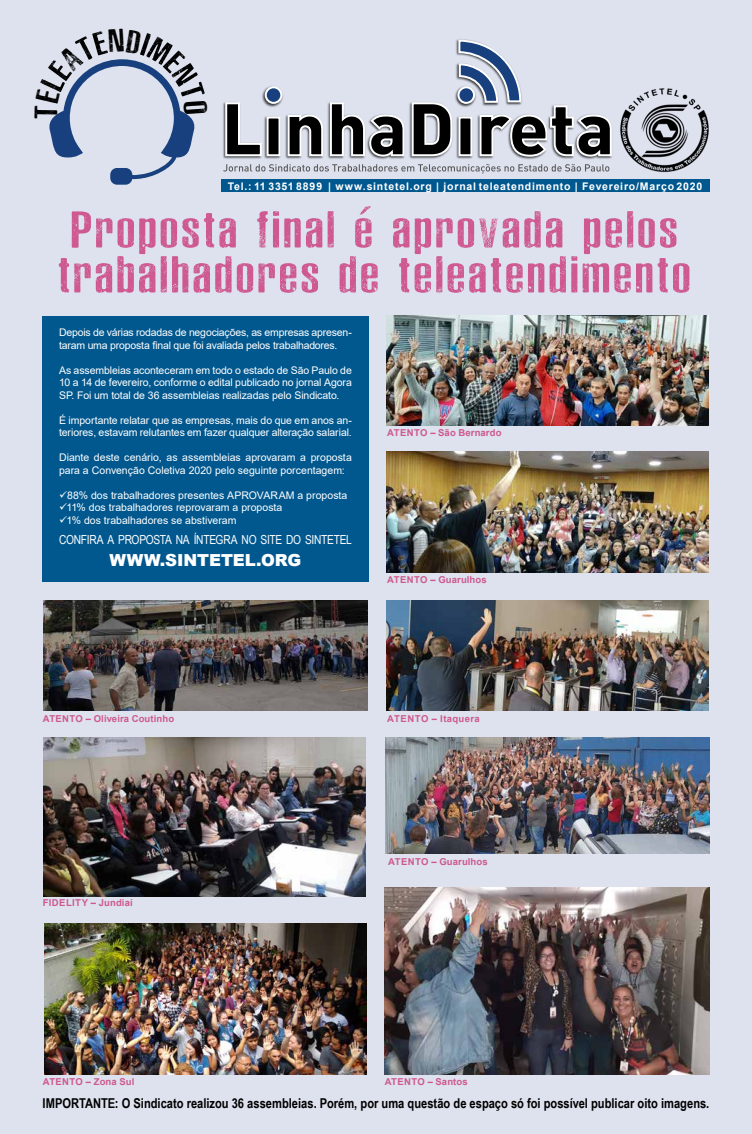
<style>
.page{position:relative;width:752px;height:1134px;background:#fff}
.page>*{position:absolute;margin:0;border:0;box-sizing:border-box;transform-origin:0 0}
.t1{font:48px/45px "ASPHALTICSCRATCHROUNDEDPERSONAL";letter-spacing:.06em;color:#ce588f;scale:1.4 1}
.t2{font:900 16.6px "Arial";letter-spacing:-.005em;color:#fff}
.t3{font:700 13.6px "Arial Narrow";color:#000}
.t4{font:12.5px "Arial Narrow";letter-spacing:-.02em;color:#fff}
.t5{font:10.5px/12.5px "Arial";letter-spacing:-.005em;color:#fff}
.t6{font:700 10.5px "Arial";letter-spacing:.075em;color:#fff}
.t7{font:700 9.5px "Arial";letter-spacing:.02em;color:#ce588f}
.t8{font:700 9.5px "Arial";letter-spacing:.06em;color:#ce588f}
.t9{font:700 9.5px "Arial";letter-spacing:.04em;color:#ce588f}
</style>
<div class="page">
<div style="left:0;top:0;width:751px;height:1134px;background:#dde2ee"></div>
<img style="left:620px;top:88px;width:89px;height:85px">
<div style="left:221px;top:179px;width:488px;height:13px;background:#00588f"></div>
<img style="left:262px;top:86px;width:21px;height:14px">
<div style="left:265px;top:87px;width:16px;height:16px;background:#18407e;border-radius:50%"></div>
<div style="left:264px;top:86px;width:18px;height:18px;border:2px solid #fff;border-radius:50%"></div>
<img style="left:223px;top:100px;width:390px;height:60px">
<svg style="left:224px;top:101px;width:39px;height:56px"></svg>
<div style="left:267px;top:117px;width:12px;height:38px;background:#000"></div>
<div style="left:266px;top:116px;width:14px;height:40px;border:2px solid #fff"></div>
<svg style="left:286px;top:39px;width:326px;height:119px"></svg>
<svg style="left:223px;top:164px;width:386px;height:10px"></svg>
<img style="left:44px;top:601px;width:323px;height:109px">
<img style="left:386px;top:316px;width:322px;height:110px">
<img style="left:384px;top:887px;width:325px;height:188px">
<img style="left:385px;top:738px;width:324px;height:115px">
<img style="left:43px;top:738px;width:322px;height:158px">
<img style="left:45px;top:923px;width:321px;height:152px">
<img style="left:386px;top:452px;width:322px;height:120px">
<div style="left:43px;top:316px;width:326px;height:265px;background:#00588f"></div>
<img style="left:386px;top:601px;width:322px;height:109px">
<svg style="left:49px;top:59px;width:146px;height:126px"></svg>
<p class="t6" style="left:228px;top:179px;width:475px">Tel.: 11 3351 8899 | www.sintetel.org | jornal teleatendimento | Fevereiro/Março 2020</p>
<h1 class="t1" style="left:58px;top:207px;width:452px">Proposta final é aprovada pelos trabalhadores de teleatendimento</h1>
<p class="t5" style="left:59px;top:326px;width:294px">Depois de várias rodadas de negociações, as empresas apresen&shy;taram uma proposta final que foi avaliada pelos trabalhadores.</p>
<p class="t5" style="left:59px;top:364px;width:294px;text-align:justify">As assembleias aconteceram em todo o estado de São Paulo de 10 a 14 de fevereiro, conforme o edital publicado no jornal Agora SP. Foi um total de 36 assembleias realizadas pelo Sindicato.</p>
<p class="t5" style="left:59px;top:414px;width:294px">É importante relatar que as empresas, mais do que em anos an&shy;teriores, estavam relutantes em fazer qualquer alteração salarial.</p>
<p class="t5" style="left:59px;top:451px;width:294px">Diante deste cenário, as assembleias aprovaram a proposta para a Convenção Coletiva 2020 pelo seguinte porcentagem:</p>
<p class="t5" style="left:59px;top:489px;width:290px">✓88% dos trabalhadores presentes APROVARAM a proposta</p>
<p class="t5" style="left:59px;top:501px;width:225px">✓11% dos trabalhadores reprovaram a proposta</p>
<p class="t5" style="left:59px;top:514px;width:179px">✓1% dos trabalhadores se abstiveram</p>
<p class="t4" style="left:59px;top:531px;width:294px">CONFIRA A PROPOSTA NA ÍNTEGRA NO SITE DO SINTETEL</p>
<h2 class="t2" style="left:109px;top:548px;width:193px">WWW.SINTETEL.ORG</h2>
<p class="t7" style="left:387px;top:426px;width:116px">At ento – São Bernardo</p>
<p class="t7" style="left:387px;top:573px;width:101px">Atento – Guarulhos</p>
<p class="t7" style="left:43px;top:711px;width:133px">Atento – Oliveira Coutinho</p>
<p class="t8" style="left:387px;top:711px;width:94px">Atento – Itaquera</p>
<p class="t7" style="left:43px;top:896px;width:91px">Fi delity – Jundiaí</p>
<p class="t7" style="left:388px;top:855px;width:101px">Atento – Guarulhos</p>
<p class="t9" style="left:43px;top:1075px;width:93px">Atento – Zona Sul</p>
<p class="t7" style="left:384px;top:1075px;width:84px">At ento – Santos</p>
<p class="t3" style="left:42px;top:1093px;width:668px">IMPORTANTE: O Sindicato realizou 36 assembleias. Porém, por uma questão de espaço só foi possível publicar oito imagens.</p>
</div>
